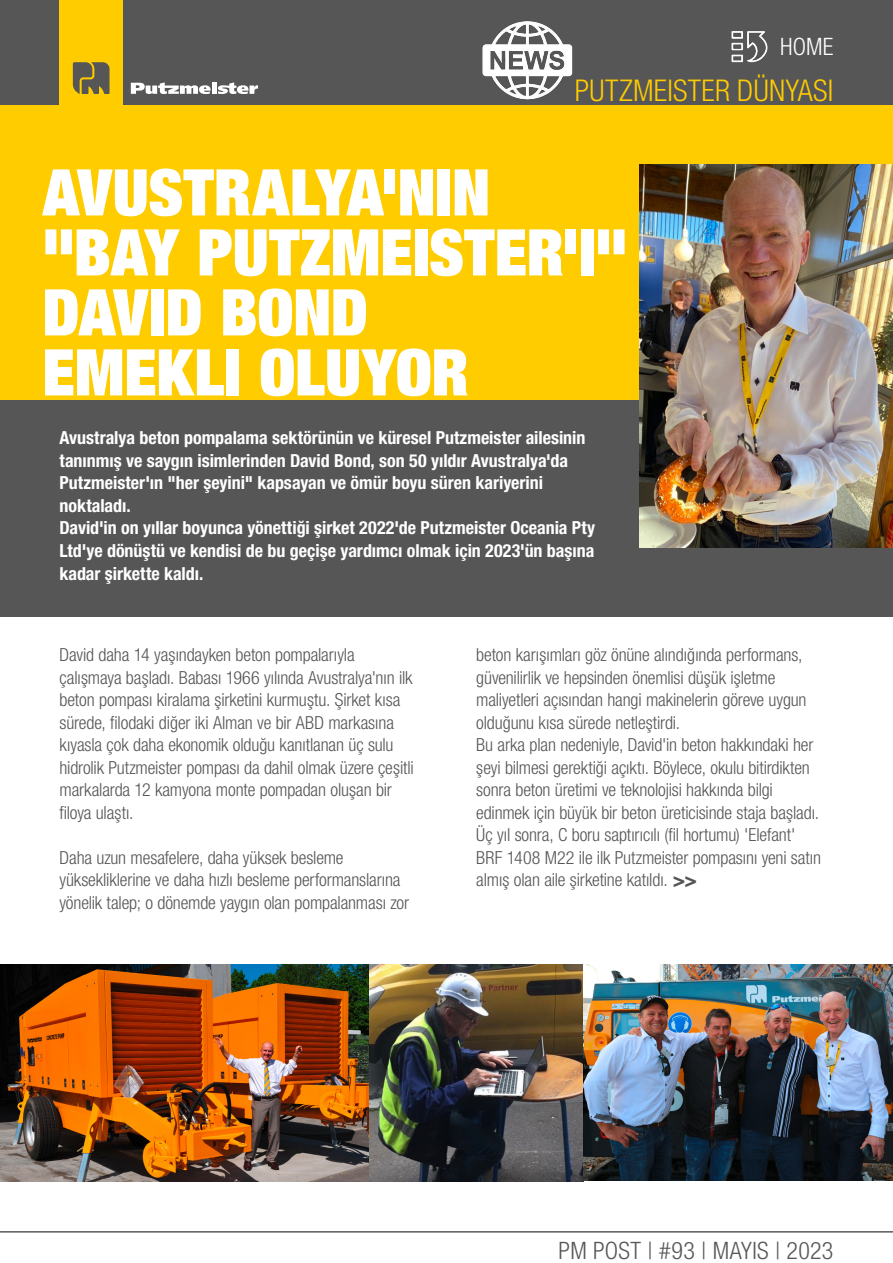
<style>
.page{position:relative;width:893px;height:1263px;background:#fff}
.page>*{position:absolute;margin:0;border:0;box-sizing:border-box;transform-origin:0 0}
.t1{font:900 condensed 64.5px/60px "Helvetica Neue LT Pro";letter-spacing:-.005em;color:#fff}
.t2{font:300 condensed 30px "Helvetica Neue LT Pro";letter-spacing:.01em;color:#fc0}
.t3{font:300 condensed 24px "Helvetica Neue LT Pro";letter-spacing:.015em;color:#565656}
.t4{font:300 condensed 24px "Helvetica Neue LT Pro";color:#fff}
.t5{font:300 condensed 18px/22.5px "Helvetica Neue LT Pro";letter-spacing:-.005em;color:#565656}
.t6{font:700 condensed 18px/22.5px "Helvetica Neue LT Pro";color:#fff}
.s1{font-weight:700;font-size:21px}
</style>
<div class="page">
<div style="left:0;top:400px;width:893px;height:217px;background:#565656"></div>
<div style="left:0;top:0;width:893px;height:105px;background:#565656"></div>
<svg style="left:0;top:1231px;width:893px;height:2px;background:#828282"></svg>
<div style="left:60px;top:0;width:63px;height:105px;background:#fc0"></div>
<svg style="left:73px;top:62px;width:37px;height:32px"></svg>
<svg style="left:131px;top:82px;width:127px;height:12px"></svg>
<div style="left:0;top:105px;width:893px;height:295px;background:#fc0"></div>
<img style="left:731px;top:31px;width:37px;height:32px">
<img style="left:640px;top:165px;width:253px;height:383px">
<img style="left:0;top:964px;width:893px;height:217px">
<img style="left:482px;top:21px;width:91px;height:79px">
<h3 class="t4" style="left:780px;top:33px;width:55px">HOME</h3>
<h2 class="t2" style="left:575px;top:73px;width:260px">PUTZMEISTER DÜNYASI</h2>
<h1 class="t1" style="left:43px;top:161px;width:586px">AVUSTRALYA'NIN "BAY PUTZMEISTER'I"<br>DAVID BOND<br>EMEKLI OLUYOR</h1>
<p class="t6" style="left:60px;top:427px;width:537px">Avustralya beton pompalama sektörünün ve küresel Putzmeister ailesinin tanınmış ve saygın isimlerinden David Bond, son 50 yıldır Avustralya'da Putzmeister'ın "her şeyini" kapsayan ve ömür boyu süren kariyerini noktaladı.<br>David'in on yıllar boyunca yönettiği şirket 2022'de Putzmeister Oceania Pty Ltd'ye dönüştü ve kendisi de bu geçişe yardımcı olmak için 2023'ün başına kadar şirkette kaldı.</p>
<p class="t5" style="left:60px;top:644px;width:356px">David daha 14 yaşındayken beton pompalarıyla çalışmaya başladı. Babası 1966 yılında Avustralya'nın ilk beton pompası kiralama şirketini kurmuştu. Şirket kısa sürede, filodaki diğer iki Alman ve bir ABD markasına kıyasla çok daha ekonomik olduğu kanıtlanan üç sulu hidrolik Putzmeister pompası da dahil olmak üzere çeşitli markalarda 12 kamyona monte pompadan oluşan bir filoya ulaştı.</p>
<p class="t5" style="left:60px;top:846px;width:351px">Daha uzun mesafelere, daha yüksek besleme yüksekliklerine ve daha hızlı besleme performanslarına yönelik talep; o dönemde yaygın olan pompalanması zor</p>
<p class="t5" style="left:476px;top:644px;width:346px">beton karışımları göz önüne alındığında performans, güvenilirlik ve hepsinden önemlisi düşük işletme maliyetleri açısından hangi makinelerin göreve uygun olduğunu kısa sürede netleştirdi.<br>Bu arka plan nedeniyle, David'in beton hakkındaki her şeyi bilmesi gerektiği açıktı. Böylece, okulu bitirdikten sonra beton üretimi ve teknolojisi hakkında bilgi edinmek için büyük bir beton üreticisinde staja başladı.<br>Üç yıl sonra, C boru saptırıcılı (fil hortumu) 'Elefant' BRF 1408 M22 ile ilk Putzmeister pompasını yeni satın almış olan aile şirketine katıldı. <span class="s1">&gt;&gt;</span></p>
<h3 class="t3" style="left:559px;top:1236px;width:276px">PM POST | #93 | MAYIS | 2023</h3>
</div>
